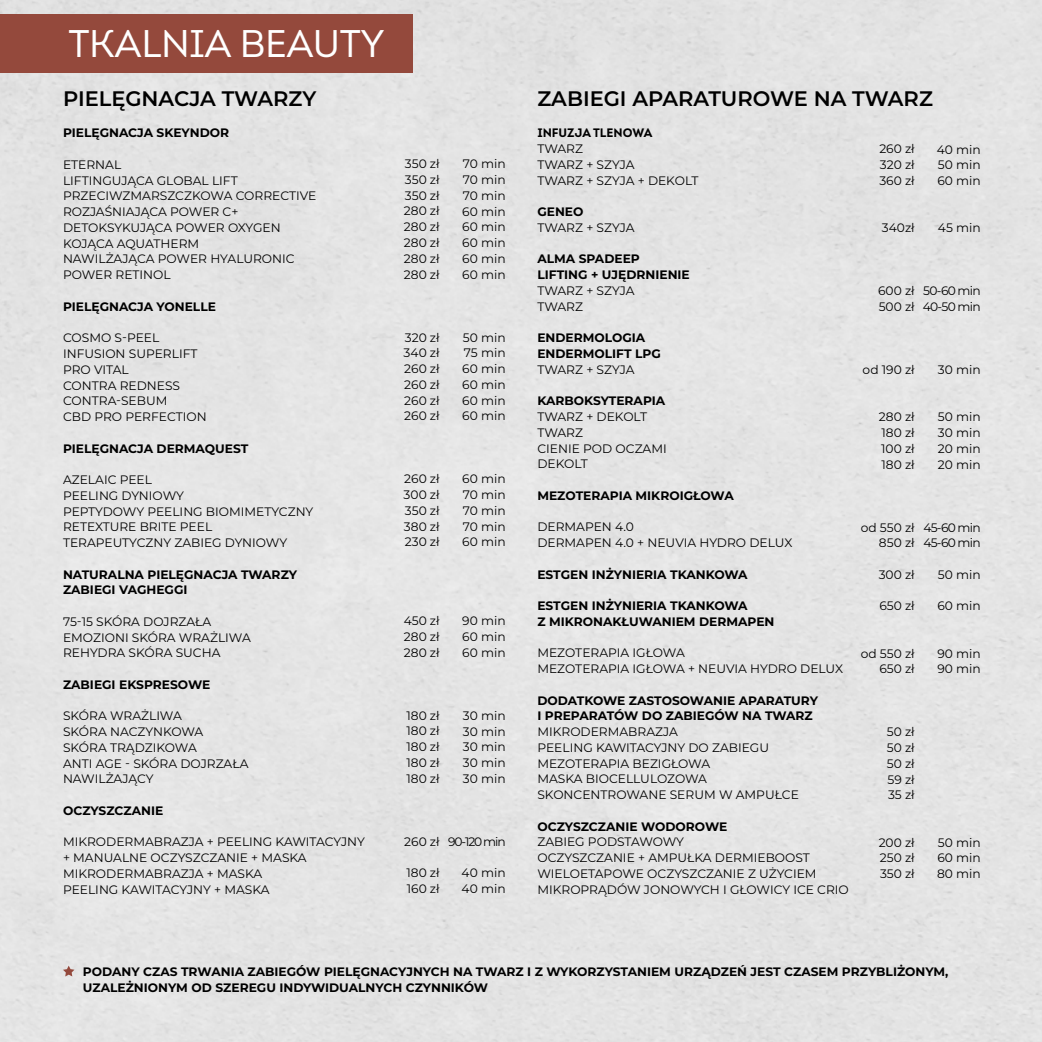
<style>
.page{position:relative;width:1042px;height:1042px;background:#e4e4e4}
.page>*{position:absolute;margin:0;border:0;box-sizing:border-box;transform-origin:0 0}
.t1{font:38.5px "Intro Book Alt";letter-spacing:-.01em;color:#fff}
.t2{font:600 21px "Montserrat";color:#000}
.t3{font:12.25px/15.8px "Montserrat";color:#000}
.t4{font:700 12.25px/15.8px "Montserrat";color:#000}
.t5{font:12.25px/15.8px "Montserrat";letter-spacing:-.06em;color:#000}
.t6{font:12.25px "Intro Bold Alt";color:#000}
</style>
<div class="page">
<div style="left:0;top:14px;width:412px;height:58px;background:#94493c"></div>
<svg style="left:63px;top:965px;width:11px;height:11px"></svg>
<h1 class="t1" style="left:69px;top:20px;width:318px">TKALNIA BEAUTY</h1>
<h2 class="t2" style="left:63px;top:84px;width:255px">PIELĘGNACJA TWARZY</h2>
<p class="t4" style="left:63px;top:125px;width:168px">PIELĘGNACJA SKEYNDOR</p>
<p class="t3" style="left:63px;top:156px;width:255px">ETERNAL<br>LIFTINGUJĄCA GLOBAL LIFT<br>PRZECIWZMARSZCZKOWA CORRECTIVE<br>ROZJAŚNIAJĄCA POWER C+<br>DETOKSYKUJĄCA POWER OXYGEN<br>KOJĄCA AQUATHERM<br>NAWILŻAJĄCA POWER HYALURONIC<br>POWER RETINOL</p>
<p class="t4" style="left:63px;top:298px;width:154px">PIELĘGNACJA YONELLE</p>
<p class="t3" style="left:63px;top:330px;width:145px">COSMO S-PEEL<br>INFUSION SUPERLIFT<br>PRO VITAL<br>CONTRA REDNESS<br>CONTRA-SEBUM<br>CBD PRO PERFECTION</p>
<p class="t4" style="left:63px;top:440px;width:187px">PIELĘGNACJA DERMAQUEST</p>
<p class="t3" style="left:63px;top:471px;width:252px">AZELAIC PEEL<br>PEELING DYNIOWY<br>PEPTYDOWY PEELING BIOMIMETYCZNY<br>RETEXTURE BRITE PEEL<br>TERAPEUTYCZNY ZABIEG DYNIOWY</p>
<p class="t4" style="left:63px;top:566px;width:236px">NATURALNA PIELĘGNACJA TWARZY<br>ZABIEGI VAGHEGGI</p>
<p class="t3" style="left:63px;top:613px;width:189px">75-15 SKÓRA DOJRZAŁA<br>EMOZIONI SKÓRA WRAŻLIWA<br>REHYDRA SKÓRA SUCHA</p>
<p class="t4" style="left:63px;top:676px;width:149px">ZABIEGI EKSPRESOWE</p>
<p class="t3" style="left:63px;top:708px;width:187px">SKÓRA WRAŻLIWA<br>SKÓRA NACZYNKOWA<br>SKÓRA TRĄDZIKOWA<br>ANTI AGE - SKÓRA DOJRZAŁA<br>NAWILŻAJĄCY</p>
<p class="t4" style="left:63px;top:802px;width:102px">OCZYSZCZANIE</p>
<p class="t3" style="left:63px;top:834px;width:303px">MIKRODERMABRAZJA + PEELING KAWITACYJNY + MANUALNE OCZYSZCZANIE + MASKA<br>MIKRODERMABRAZJA + MASKA<br>PEELING KAWITACYJNY + MASKA</p>
<p class="t3" style="left:404px;top:156px;width:37px;text-align:justify">350 zł 350 zł 350 zł 280 zł 280 zł 280 zł 280 zł 280 zł</p>
<p class="t3" style="left:404px;top:329px;width:38px;text-align:justify">320 zł 340 zł 260 zł 260 zł 260 zł 260 zł</p>
<p class="t3" style="left:404px;top:471px;width:38px;text-align:justify">260 zł 300 zł 350 zł 380 zł 230 zł</p>
<p class="t3" style="left:462px;top:156px;width:45px;text-align:justify">70 min 70 min 70 min 60 min 60 min 60 min 60 min 60 min</p>
<p class="t3" style="left:462px;top:329px;width:45px;text-align:justify">50 min 75 min 60 min 60 min 60 min 60 min</p>
<p class="t3" style="left:462px;top:471px;width:45px;text-align:justify">60 min 70 min 70 min 70 min 60 min</p>
<p class="t3" style="left:404px;top:612px;width:37px;text-align:justify">450 zł 280 zł 280 zł</p>
<p class="t3" style="left:406px;top:707px;width:35px;text-align:justify">180 zł 180 zł 180 zł 180 zł 180 zł</p>
<p class="t3" style="left:462px;top:612px;width:45px;text-align:justify">90 min 60 min 60 min</p>
<p class="t3" style="left:463px;top:707px;width:44px;text-align:justify">30 min 30 min 30 min 30 min 30 min</p>
<p class="t3" style="left:404px;top:833px;width:37px">260 zł</p>
<p class="t3" style="left:406px;top:864px;width:35px">180 zł<br>160 zł</p>
<p class="t3" style="left:448px;top:833px;width:59px">90-120 min</p>
<p class="t3" style="left:462px;top:864px;width:46px">40 min<br>40 min</p>
<h2 class="t2" style="left:537px;top:84px;width:397px">ZABIEGI APARATUROWE NA TWARZ</h2>
<p class="t6" style="left:537px;top:125px;width:116px">INFUZJA TLENOWA</p>
<p class="t3" style="left:537px;top:141px;width:163px">TWARZ<br>TWARZ + SZYJA<br>TWARZ + SZYJA + DEKOLT</p>
<p class="t4" style="left:537px;top:203px;width:48px">GENEO</p>
<p class="t3" style="left:537px;top:219px;width:99px">TWARZ + SZYJA</p>
<p class="t4" style="left:537px;top:251px;width:154px">ALMA SPADEEP<br>LIFTING + UJĘDRNIENIE</p>
<p class="t3" style="left:537px;top:282px;width:99px">TWARZ + SZYJA<br>TWARZ</p>
<p class="t4" style="left:537px;top:329px;width:125px">ENDERMOLOGIA<br>ENDERMOLIFT LPG</p>
<p class="t3" style="left:537px;top:361px;width:99px">TWARZ + SZYJA</p>
<p class="t4" style="left:537px;top:392px;width:129px">KARBOKSYTERAPIA</p>
<p class="t3" style="left:537px;top:408px;width:131px">TWARZ + DEKOLT<br>TWARZ<br>CIENIE POD OCZAMI<br>DEKOLT</p>
<p class="t4" style="left:537px;top:487px;width:198px">MEZOTERAPIA MIKROIGŁOWA</p>
<p class="t3" style="left:537px;top:519px;width:256px">DERMAPEN 4.0<br>DERMAPEN 4.0 + NEUVIA HYDRO DELUX</p>
<p class="t4" style="left:537px;top:566px;width:212px">ESTGEN INŻYNIERIA TKANKOWA</p>
<p class="t4" style="left:537px;top:597px;width:239px">ESTGEN INŻYNIERIA TKANKOWA<br>Z MIKRONAKŁUWANIEM DERMAPEN</p>
<p class="t3" style="left:537px;top:645px;width:307px">MEZOTERAPIA IGŁOWA<br>MEZOTERAPIA IGŁOWA + NEUVIA HYDRO DELUX</p>
<p class="t4" style="left:537px;top:692px;width:282px">DODATKOWE ZASTOSOWANIE APARATURY<br>I PREPARATÓW DO ZABIEGÓW NA TWARZ</p>
<p class="t3" style="left:537px;top:723px;width:263px">MIKRODERMABRAZJA<br>PEELING KAWITACYJNY DO ZABIEGU<br>MEZOTERAPIA BEZIGŁOWA<br>MASKA BIOCELLULOZOWA<br>SKONCENTROWANE SERUM W AMPUŁCE</p>
<p class="t4" style="left:537px;top:818px;width:191px">OCZYSZCZANIE WODOROWE</p>
<p class="t3" style="left:537px;top:834px;width:313px">ZABIEG PODSTAWOWY<br>OCZYSZCZANIE + AMPUŁKA DERMIEBOOST WIELOETAPOWE OCZYSZCZANIE Z UŻYCIEM MIKROPRĄDÓW JONOWYCH I GŁOWICY ICE CRIO</p>
<p class="t3" style="left:879px;top:141px;width:37px;text-align:justify">260 zł 320 zł 360 zł</p>
<p class="t3" style="left:882px;top:220px;width:34px">340zł</p>
<p class="t3" style="left:936px;top:141px;width:46px;text-align:justify">40 min 50 min 60 min</p>
<p class="t3" style="left:938px;top:220px;width:44px">45 min</p>
<p class="t3" style="left:878px;top:283px;width:38px">600 zł<br>500 zł</p>
<p class="t5" style="left:923px;top:283px;width:59px">50-60 min<br>40-50 min</p>
<p class="t3" style="left:862px;top:361px;width:54px">od 190 zł</p>
<p class="t3" style="left:879px;top:409px;width:37px;text-align:justify">280 zł 180 zł 100 zł 180 zł</p>
<p class="t3" style="left:938px;top:361px;width:44px">30 min</p>
<p class="t3" style="left:938px;top:409px;width:44px;text-align:justify">50 min 30 min 20 min 20 min</p>
<p class="t3" style="left:861px;top:519px;width:55px;text-align:right">od 550 zł<br>850 zł</p>
<p class="t3" style="left:878px;top:566px;width:38px">300 zł</p>
<p class="t3" style="left:879px;top:598px;width:37px">650 zł</p>
<p class="t3" style="left:861px;top:645px;width:55px;text-align:right">od 550 zł<br>650 zł</p>
<p class="t5" style="left:923px;top:519px;width:59px">45-60 min<br>45-60 min</p>
<p class="t3" style="left:938px;top:566px;width:44px">50 min</p>
<p class="t3" style="left:937px;top:598px;width:45px">60 min</p>
<p class="t3" style="left:937px;top:645px;width:45px">90 min<br>90 min</p>
<p class="t3" style="left:887px;top:724px;width:29px;text-align:justify">50 zł 50 zł 50 zł 59 zł 35 zł</p>
<p class="t3" style="left:878px;top:834px;width:38px;text-align:justify">200 zł 250 zł 350 zł</p>
<p class="t3" style="left:937px;top:834px;width:45px;text-align:justify">50 min 60 min 80 min</p>
<p class="t4" style="left:83px;top:963px;width:867px">PODANY CZAS TRWANIA ZABIEGÓW PIELĘGNACYJNYCH NA TWARZ I Z WYKORZYSTANIEM URZĄDZEŃ JEST CZASEM PRZYBLIŻONYM,<br>UZALEŻNIONYM OD SZEREGU INDYWIDUALNYCH CZYNNIKÓW</p>
</div>
